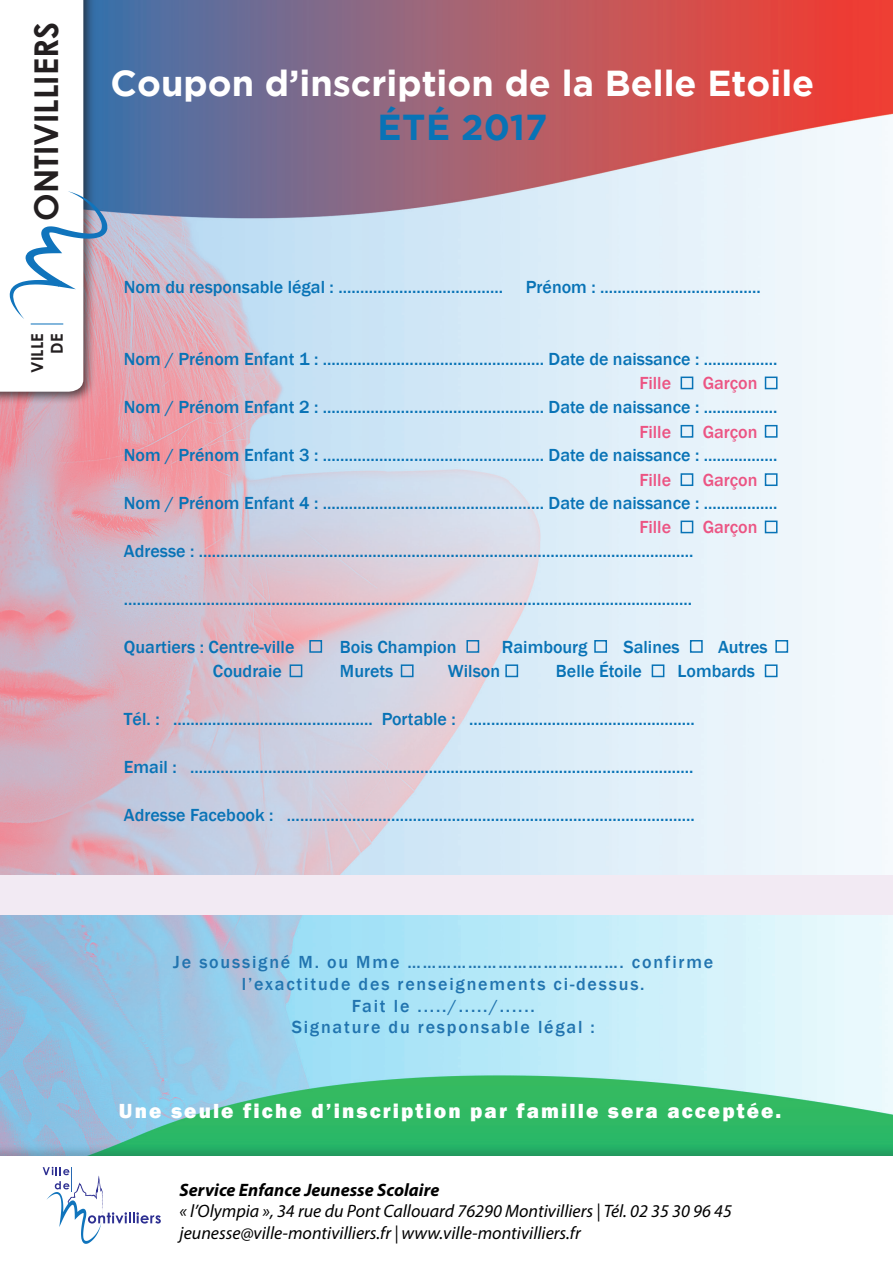
<style>
.page{position:relative;width:893px;height:1263px;background:#fff}
.page>*{position:absolute;margin:0;border:0;box-sizing:border-box;transform-origin:0 0}
.t1{font:700 36px "Gotham";color:#fff}
.t2{font:700 36px "Gotham";color:#0873b6}
.t3{font:700 32.85px "Century Gothic";color:#231f20}
.t4{font:800 21px "Franklin Gothic";letter-spacing:.1em;color:#fff}
.t5{font:500 18px "Franklin Gothic";color:#0873b6}
.t6{font:500 18px/21.6px "Franklin Gothic";letter-spacing:.1em;color:#2174af;text-align:center}
.t7{font:italic 18px/21.6px "Myriad Pro";color:#000}
.t8{font:500 18px "Franklin Gothic";color:#ec5483}
.t9{font:italic 700 18px "Myriad Pro";color:#000}
.t10{font:700 16.35px/19.6px "Century Gothic";color:#231f20;text-align:right}
</style>
<div class="page">
<img style="left:0;top:0;width:893px;height:875px">
<svg style="left:0;top:915px;width:893px;height:229px;background:#98d6d5"></svg>
<div style="left:0;top:875px;width:893px;height:40px;background:#f2eaf3"></div>
<div style="left:0;top:0;width:95px;height:404px;background:#231f20;opacity:.75"></div>
<svg style="left:0;top:0;width:108px;height:392px"></svg>
<hr style="left:31px;top:323px;width:32px;height:1px;background:#1074bc">
<div style="left:0;top:1144px;width:893px;height:119px;background:#231f20;opacity:.21"></div>
<div style="left:0;top:1156px;width:893px;height:107px;background:#fff"></div>
<svg style="left:43px;top:1167px;width:118px;height:77px"></svg>
<div style="left:309px;top:640px;width:13px;height:13px;border:2px solid #0873b6"></div>
<div style="left:681px;top:377px;width:12px;height:12px;border:2px solid #0873b6"></div>
<div style="left:765px;top:377px;width:12px;height:12px;border:2px solid #0873b6"></div>
<div style="left:681px;top:425px;width:12px;height:13px;border:2px solid #0873b6"></div>
<div style="left:765px;top:425px;width:12px;height:13px;border:2px solid #0873b6"></div>
<div style="left:681px;top:473px;width:12px;height:13px;border:2px solid #0873b6"></div>
<div style="left:765px;top:473px;width:12px;height:13px;border:2px solid #0873b6"></div>
<div style="left:681px;top:521px;width:12px;height:12px;border:2px solid #0873b6"></div>
<div style="left:765px;top:521px;width:12px;height:12px;border:2px solid #0873b6"></div>
<div style="left:466px;top:640px;width:13px;height:13px;border:2px solid #0873b6"></div>
<div style="left:594px;top:640px;width:13px;height:13px;border:2px solid #0873b6"></div>
<div style="left:690px;top:640px;width:13px;height:13px;border:2px solid #0873b6"></div>
<div style="left:775px;top:640px;width:13px;height:13px;border:2px solid #0873b6"></div>
<div style="left:290px;top:664px;width:12px;height:13px;border:2px solid #0873b6"></div>
<div style="left:401px;top:664px;width:13px;height:13px;border:2px solid #0873b6"></div>
<div style="left:505px;top:664px;width:13px;height:13px;border:2px solid #0873b6"></div>
<div style="left:652px;top:664px;width:12px;height:13px;border:2px solid #0873b6"></div>
<div style="left:765px;top:664px;width:12px;height:13px;border:2px solid #0873b6"></div>
<h2 class="t3" style="left:21px;top:221px;width:200px;rotate:-90deg">ONTIVILLIERS</h2>
<p class="t10" style="left:27px;top:373px;width:41px;rotate:-90deg">VILLE<br>DE</p>
<h1 class="t1" style="left:111px;top:63px;width:705px">Coupon d’inscription de la Belle Etoile</h1>
<h1 class="t2" style="left:378px;top:106px;width:171px">ÉTÉ 2017</h1>
<p class="t5" style="left:124px;top:276px;width:381px">Nom du responsable légal : ......................................</p>
<p class="t5" style="left:526px;top:276px;width:236px">Prénom : .....................................</p>
<p class="t5" style="left:124px;top:348px;width:655px">Nom / Prénom Enfant 1 : ................................................... Date de naissance : .................</p>
<p class="t5" style="left:124px;top:396px;width:655px">Nom / Prénom Enfant 2 : ................................................... Date de naissance : .................</p>
<p class="t5" style="left:124px;top:444px;width:655px">Nom / Prénom Enfant 3 : ................................................... Date de naissance : .................</p>
<p class="t5" style="left:124px;top:492px;width:655px">Nom / Prénom Enfant 4 : ................................................... Date de naissance : .................</p>
<p class="t5" style="left:124px;top:540px;width:571px">Adresse : ..................................................................................................................</p>
<p class="t8" style="left:639px;top:372px;width:33px">Fille</p>
<p class="t8" style="left:703px;top:372px;width:56px">Garçon</p>
<p class="t8" style="left:639px;top:420px;width:33px">Fille</p>
<p class="t8" style="left:703px;top:420px;width:56px">Garçon</p>
<p class="t8" style="left:639px;top:469px;width:33px">Fille</p>
<p class="t8" style="left:703px;top:469px;width:56px">Garçon</p>
<p class="t8" style="left:639px;top:516px;width:33px">Fille</p>
<p class="t8" style="left:703px;top:516px;width:56px">Garçon</p>
<p class="t5" style="left:124px;top:588px;width:570px">...................................................................................................................................</p>
<p class="t5" style="left:124px;top:636px;width:172px">Quartiers : Centre-ville</p>
<p class="t5" style="left:340px;top:636px;width:118px">Bois Champion</p>
<p class="t5" style="left:502px;top:636px;width:87px">Raimbourg</p>
<p class="t5" style="left:623px;top:636px;width:58px">Salines</p>
<p class="t5" style="left:718px;top:636px;width:51px">Autres</p>
<p class="t5" style="left:213px;top:660px;width:70px">Coudraie</p>
<p class="t5" style="left:340px;top:660px;width:55px">Murets</p>
<p class="t5" style="left:448px;top:660px;width:54px">Wilson</p>
<p class="t5" style="left:556px;top:660px;width:88px">Belle Étoile</p>
<p class="t5" style="left:677px;top:660px;width:79px">Lombards</p>
<p class="t5" style="left:124px;top:708px;width:572px">Tél. : .............................................. Portable : ....................................................</p>
<p class="t5" style="left:124px;top:756px;width:571px">Email : ....................................................................................................................</p>
<p class="t5" style="left:124px;top:804px;width:572px">Adresse Facebook : ..............................................................................................</p>
<p class="t6" style="left:173px;top:952px;width:541px">Je soussigné M. ou Mme ……………………………………. confirme l’exactitude des renseignements ci-dessus.<br>Fait le ...../...../......<br>Signature du responsable légal :</p>
<p class="t4" style="left:119px;top:1097px;width:664px">Une seule fiche d’inscription par famille sera acceptée.</p>
<p class="t9" style="left:180px;top:1178px;width:261px">Service Enfance Jeunesse Scolaire</p>
<p class="t7" style="left:180px;top:1200px;width:554px">« l’Olympia », 34 rue du Pont Callouard 76290 Montivilliers | Tél. 02 35 30 96 45 jeunesse@ville-montivilliers.fr | www.ville-montivilliers.fr</p>
</div>
